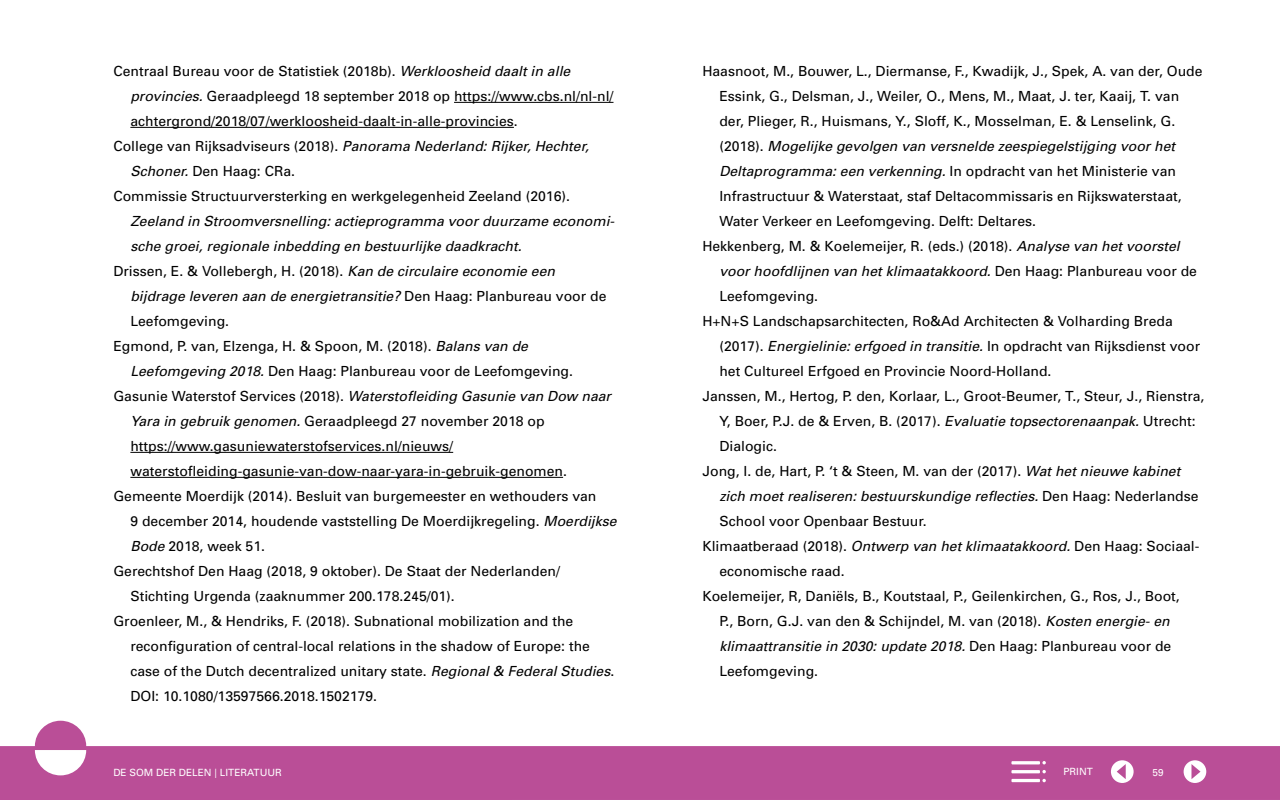
<style>
.page{position:relative;width:1280px;height:800px;background:#fff}
.page>*{position:absolute;margin:0;border:0;box-sizing:border-box;transform-origin:0 0}
.t1{font:14px "Univers";color:#000}
.t2{font:italic 14px "Univers";color:#000}
.t3{font:10px "Univers";color:#fff}
.s1{font-style:italic}
.s2{font-style:normal}
.s3{font-size:12.9px}
</style>
<div class="page">
<svg style="left:0;top:721px;width:1280px;height:79px;fill:#ba4e97"></svg>
<div style="left:1111px;top:760px;width:23px;height:23px;background:#fff;border-radius:50%"></div>
<svg style="left:1117px;top:764px;width:9px;height:15px"></svg>
<div style="left:1184px;top:760px;width:22px;height:23px;background:#fff;border-radius:50%"></div>
<svg style="left:1191px;top:764px;width:10px;height:15px"></svg>
<svg style="left:1042px;top:779px;width:4px;height:3px"></svg>
<hr style="left:1011px;top:779px;width:29px;height:3px;background:#fff">
<hr style="left:1011px;top:770px;width:29px;height:3px;background:#fff">
<svg style="left:1042px;top:770px;width:4px;height:3px"></svg>
<hr style="left:1011px;top:761px;width:29px;height:3px;background:#fff">
<svg style="left:1042px;top:761px;width:4px;height:3px"></svg>
<hr style="left:454px;top:102px;width:160px;height:1px;background:#000">
<hr style="left:130px;top:127px;width:384px;height:1px;background:#000">
<hr style="left:130px;top:452px;width:323px;height:1px;background:#000">
<hr style="left:130px;top:477px;width:433px;height:1px;background:#000">
<p class="t1" style="left:113px;top:62px;width:458px">Centraal Bureau voor de Statistiek (2018b). <span class="s1">Werkloosheid daalt in alle</span></p>
<p class="t1" style="left:130px;top:87px;width:485px"><span class="s1">provincies.</span> Geraadpleegd 18 september 2018 op https://www.cbs.nl/nl-nl/</p>
<p class="t1" style="left:130px;top:112px;width:389px">achtergrond/2018/07/werkloosheid-daalt-in-alle-provincies.</p>
<p class="t2" style="left:113px;top:137px;width:477px"><span class="s2">College van Rijksadviseurs (2018).</span> Panorama Nederland: Rijker, Hechter,</p>
<p class="t1" style="left:130px;top:162px;width:166px"><span class="s1">Schoner.</span> Den Haag: CRa.</p>
<p class="t1" style="left:113px;top:187px;width:458px">Commissie Structuurversterking en werkgelegenheid Zeeland (2016).</p>
<p class="t2" style="left:130px;top:212px;width:486px">Zeeland in Stroomversnelling: actieprogramma voor duurzame economi-</p>
<p class="t2" style="left:130px;top:237px;width:393px">sche groei, regionale inbedding en bestuurlijke daadkracht.</p>
<p class="t1" style="left:113px;top:262px;width:443px">Drissen, E. &amp; Vollebergh, H. (2018). <span class="s1">Kan de circulaire economie een</span></p>
<p class="t2" style="left:130px;top:287px;width:478px">bijdrage leveren aan de energietransitie? <span class="s2">Den Haag: Planbureau voor de</span></p>
<p class="t1" style="left:130px;top:312px;width:100px">Leefomgeving.</p>
<p class="t1" style="left:113px;top:337px;width:416px">Egmond, P. van, Elzenga, H. &amp; Spoon, M. (2018). <span class="s1">Balans van de</span></p>
<p class="t1" style="left:130px;top:362px;width:444px"><span class="s1">Leefomgeving 2018.</span> Den Haag: Planbureau voor de Leefomgeving.</p>
<p class="t2" style="left:113px;top:387px;width:499px"><span class="s2">Gasunie Waterstof Services (2018).</span> Waterstofleiding Gasunie van Dow naar</p>
<p class="t1" style="left:130px;top:412px;width:416px"><span class="s1">Yara in gebruik genomen.</span> Geraadpleegd 27 november 2018 op</p>
<p class="t1" style="left:130px;top:437px;width:324px">https://www.gasuniewaterstofservices.nl/nieuws/</p>
<p class="t1" style="left:130px;top:462px;width:438px">waterstofleiding- gasunie-van-dow-naar-yara-in-gebruik-genomen.</p>
<p class="t1" style="left:113px;top:487px;width:485px">Gemeente Moerdijk (2014). Besluit van burgemeester en wethouders van</p>
<p class="t1" style="left:130px;top:512px;width:488px">9 december 2014, houdende vaststelling De Moerdijkregeling. <span class="s1">Moerdijkse</span></p>
<p class="t1" style="left:130px;top:537px;width:136px"><span class="s1">Bode</span> 2018, week 51.</p>
<p class="t1" style="left:113px;top:562px;width:448px">Gerechtshof Den Haag (2018, 9 oktober). De Staat der Nederlanden/</p>
<p class="t1" style="left:130px;top:587px;width:326px">Stichting Urgenda (zaaknummer 200.178.245/01).</p>
<p class="t1" style="left:113px;top:612px;width:462px">Groenleer, M., &amp; Hendriks, F. (2018). Subnational mobilization and the</p>
<p class="t1" style="left:130px;top:637px;width:461px">reconfiguration of central-local relations in the shadow of Europe: the</p>
<p class="t1" style="left:130px;top:662px;width:485px">case of the Dutch decentralized unitary state. <span class="s1">Regional &amp; Federal Studies</span>.</p>
<p class="t1" style="left:130px;top:687px;width:248px">DOI: 10.1080/13597566.2018.1502179.</p>
<p class="t1" style="left:702px;top:62px;width:502px">Haasnoot, M., Bouwer, L., Diermanse, F., Kwadijk, J., Spek, A. van der, Oude</p>
<p class="t1" style="left:719px;top:87px;width:461px">Essink, G., Delsman, J., Weiler, O., Mens, M., Maat, J. ter, Kaaij, T. van</p>
<p class="t1" style="left:719px;top:112px;width:457px">der, Plieger, R., Huismans, Y., Sloff, K., Mosselman, E. &amp; Lenselink, G.</p>
<p class="t2" style="left:719px;top:137px;width:457px"><span class="s2">(2018).</span> Mogelijke gevolgen van versnelde zeespiegelstijging voor het</p>
<p class="t2" style="left:719px;top:162px;width:458px">Deltaprogramma: een verkenning. <span class="s2">In opdracht van het Ministerie van</span></p>
<p class="t1" style="left:719px;top:187px;width:464px">Infrastructuur &amp; Waterstaat, staf Deltacommissaris en Rijkswaterstaat,</p>
<p class="t1" style="left:719px;top:212px;width:318px">Water Verkeer en Leefomgeving. Delft: Deltares.</p>
<p class="t1" style="left:702px;top:237px;width:479px">Hekkenberg, M. &amp; Koelemeijer, R. (eds.) (2018). <span class="s1">Analyse van het voorstel</span></p>
<p class="t2" style="left:719px;top:262px;width:479px">voor hoofdlijnen van het klimaatakkoord. <span class="s2">Den Haag: Planbureau voor de</span></p>
<p class="t1" style="left:719px;top:287px;width:100px">Leefomgeving.</p>
<p class="t1" style="left:702px;top:312px;width:472px">H+N+S Landschapsarchitecten, Ro&amp;Ad Architecten &amp; Volharding Breda</p>
<p class="t1" style="left:719px;top:337px;width:482px">(2017). <span class="s1">Energielinie: erfgoed in transitie.</span> In opdracht van Rijksdienst voor</p>
<p class="t1" style="left:719px;top:362px;width:334px">het Cultureel Erfgoed en Provincie Noord-Holland.</p>
<p class="t1" style="left:702px;top:387px;width:504px">Janssen, M., Hertog, P. den, Korlaar, L., Groot-Beumer, T., Steur, J., Rienstra,</p>
<p class="t1" style="left:719px;top:412px;width:478px">Y, Boer, P.J. de &amp; Erven, B. (2017). <span class="s1">Evaluatie topsectorenaanpak.</span> Utrecht:</p>
<p class="t1" style="left:719px;top:438px;width:59px">Dialogic.</p>
<p class="t1" style="left:702px;top:463px;width:479px">Jong, I. de, Hart, P. ‘t &amp; Steen, M. van der (2017). <span class="s1">Wat het nieuwe kabinet</span></p>
<p class="t2" style="left:719px;top:488px;width:481px">zich moet realiseren: bestuurskundige reflecties. <span class="s2">Den Haag: Nederlandse</span></p>
<p class="t1" style="left:719px;top:513px;width:209px">School voor Openbaar Bestuur.</p>
<p class="t1" style="left:702px;top:538px;width:499px">Klimaatberaad (2018). <span class="s1">Ontwerp van het klimaatakkoord.</span> Den Haag: Sociaal-</p>
<p class="t1" style="left:719px;top:563px;width:127px">economische raad.</p>
<p class="t1" style="left:702px;top:588px;width:479px">Koelemeijer, R, Daniëls, B., Koutstaal, P., Geilenkirchen, G., Ros, J., Boot,</p>
<p class="t1" style="left:719px;top:613px;width:452px">P., Born, G.J. van den &amp; Schijndel, M. van (2018). <span class="s1">Kosten energie- en</span></p>
<p class="t2" style="left:719px;top:638px;width:454px">klimaattransitie in 2030: update 2018. <span class="s2">Den Haag: Planbureau voor de</span></p>
<p class="t1" style="left:719px;top:663px;width:100px">Leefomgeving.</p>
<p class="t3" style="left:113px;top:766px;width:170px">DE SOM DER DELEN <span class="s3">|</span> LITERATUUR</p>
<p class="t3" style="left:1063px;top:765px;width:31px">PRINT</p>
<p class="t3" style="left:1153px;top:766px;width:13px">59</p>
</div>
